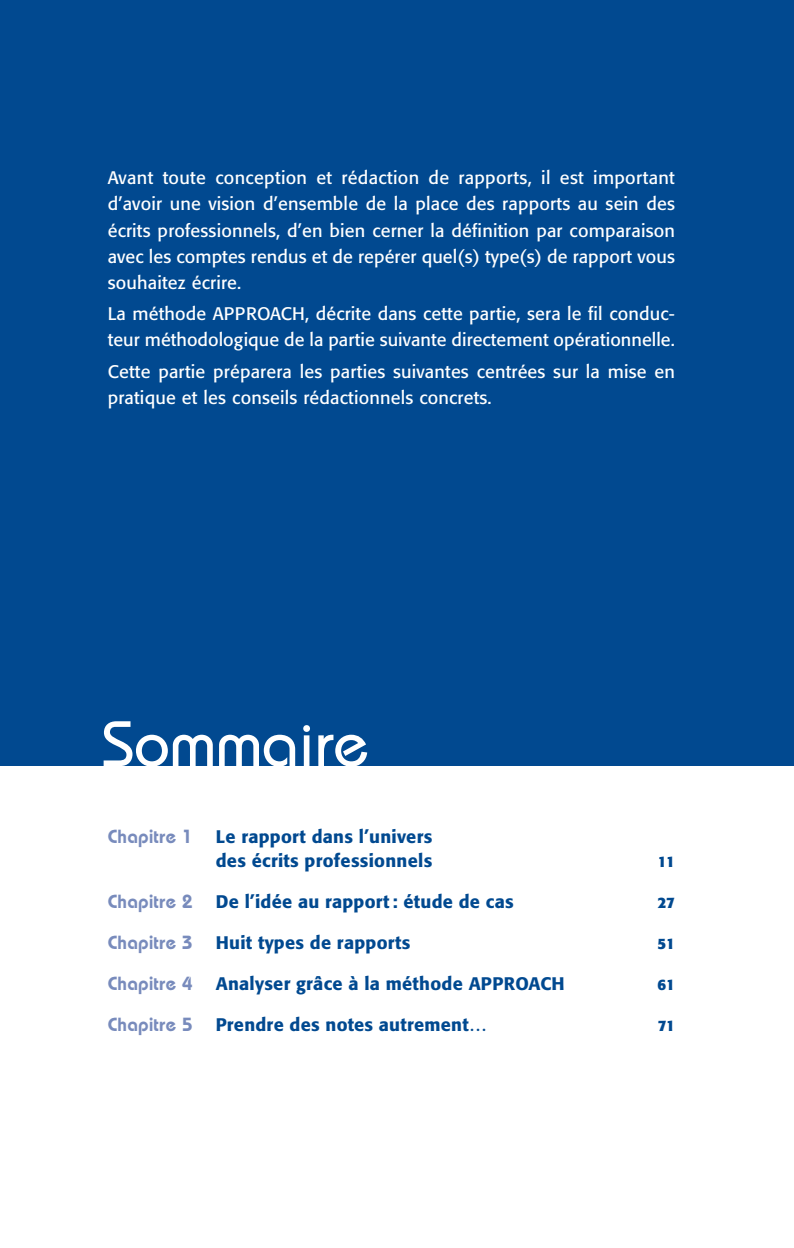
<style>
.page{position:relative;width:794px;height:1248px;background:#fff}
.page>*{position:absolute;margin:0;border:0;box-sizing:border-box;transform-origin:0 0}
.t1{font:500 64px "Bauhaus";color:#fff}
.t2{font:600 19px "Bauhaus";letter-spacing:.015em;color:#788bbc}
.t3{font:18px/26px "Formata";letter-spacing:.01em;color:#fff}
.t4{font:500 18px/24px "Formata";letter-spacing:.015em;color:#014990}
.t5{font:700 15px "Formata";letter-spacing:-.02em;color:#014990}
</style>
<div class="page">
<div style="left:0;top:0;width:794px;height:765px;background:#014990"></div>
<p class="t3" style="left:108px;top:166px;width:568px;text-align:justify">Avant toute conception et rédaction de rapports, il est important d’avoir une vision d’ensemble de la place des rapports au sein des écrits professionnels, d’en bien cerner la définition par comparaison avec les comptes rendus et de repérer quel(s) type(s) de rapport vous souhaitez écrire.</p>
<p class="t3" style="left:108px;top:302px;width:568px">La méthode APPROACH, décrite dans cette partie, sera le fil conduc&shy;teur méthodologique de la partie suivante directement opérationnelle.</p>
<p class="t3" style="left:108px;top:360px;width:568px">Cette partie préparera les parties suivantes centrées sur la mise en pratique et les conseils rédactionnels concrets.</p>
<h1 class="t1" style="left:102px;top:721px;width:268px">Sommaire</h1>
<p class="t2" style="left:108px;top:829px;width:86px">Chapitre 1</p>
<p class="t4" style="left:216px;top:825px;width:218px">Le rapport dans l’univers des écrits professionnels</p>
<p class="t5" style="left:657px;top:854px;width:19px">11</p>
<p class="t2" style="left:108px;top:894px;width:86px">Chapitre 2</p>
<p class="t4" style="left:216px;top:890px;width:299px">De l’idée au rapport : étude de cas</p>
<p class="t5" style="left:657px;top:895px;width:19px">27</p>
<p class="t2" style="left:108px;top:935px;width:86px">Chapitre 3</p>
<p class="t4" style="left:216px;top:931px;width:196px">Huit types de rapports</p>
<p class="t5" style="left:657px;top:936px;width:19px">51</p>
<p class="t2" style="left:108px;top:976px;width:86px">Chapitre 4</p>
<p class="t4" style="left:216px;top:972px;width:350px">Analyser grâce à la méthode APPROACH</p>
<p class="t5" style="left:657px;top:977px;width:19px">61</p>
<p class="t2" style="left:108px;top:1017px;width:86px">Chapitre 5</p>
<p class="t4" style="left:216px;top:1013px;width:273px">Prendre des notes autrement…</p>
<p class="t5" style="left:657px;top:1018px;width:19px">71</p>
</div>
